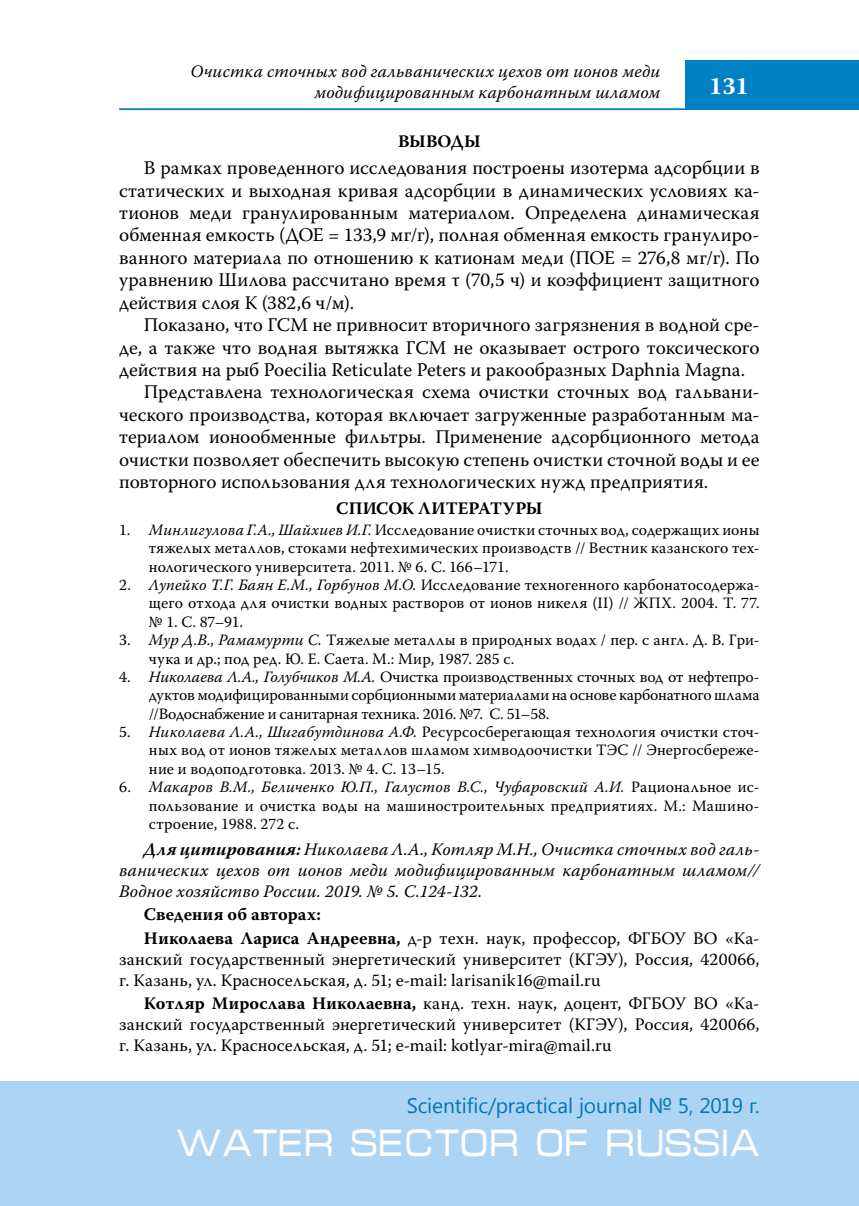
<style>
.page{position:relative;width:859px;height:1206px;background:#fff}
.page>*{position:absolute;margin:0;border:0;box-sizing:border-box;transform-origin:0 0}
.t1{font:38.5px "Micra C";color:#fff;scale:.83 1}
.t2{font:700 24.5px "Warnock Pro";color:#fff}
.t3{font:21px "Segoe UI";letter-spacing:-.005em;color:#0077b6}
.t4{font:19.25px/22.4px "Warnock Pro";color:#000;text-align:justify}
.t5{font:17.5px/21px "Warnock Pro";letter-spacing:.015em;color:#000}
.t6{font:italic 17.5px/21px "Warnock Pro";letter-spacing:.005em;color:#000;text-align:justify}
.t7{font:700 17.5px/23.4px "Warnock Pro";letter-spacing:.005em;color:#000}
.t8{font:15.75px/18.4px "Warnock Pro";letter-spacing:.01em;color:#000;text-align:justify}
.s1{font-style:italic}
.s2{font-weight:700}
.s3{font-weight:400}
</style>
<div class="page">
<hr style="left:119px;top:108px;width:739px;height:2px;background:#0080c5">
<div style="left:685px;top:60px;width:173px;height:50px;background:#0080c5"></div>
<div style="left:0;top:1081px;width:858px;height:124px;background:#add4f3"></div>
<p class="t6" style="left:190px;top:60px;width:471px;text-align:right">очистка сточных вод гальванических цехов от ионов меди модифицированным карбонатным шламом</p>
<h2 class="t2" style="left:708px;top:71px;width:41px">131</h2>
<p class="t7" style="left:398px;top:129px;width:84px">ВЫВОДЫ</p>
<p class="t4" style="left:119px;top:156px;width:641px;text-indent:25px">В рамках проведенного исследования построены изотерма адсорбции в статических и выходная кривая адсорбции в динамических условиях ка&shy;тионов меди гранулированным материалом. Определена динамическая обменная емкость (ДОЕ = 133,9 мг/г), полная обменная емкость гранулиро&shy;ванного материала по отношению к катионам меди (ПОЕ = 276,8 мг/г). По уравнению Шилова рассчитано время τ (70,5 ч) и коэффициент защитного действия слоя К (382,6 ч/м).</p>
<p class="t4" style="left:144px;top:313px;width:617px">Показано, что ГСМ не привносит вторичного загрязнения в водной сре-</p>
<p class="t4" style="left:119px;top:336px;width:641px">де, а также что водная вытяжка ГСМ не оказывает острого токсического</p>
<p class="t4" style="left:119px;top:358px;width:627px">действия на рыб Poecilia Reticulate Peters и ракообразных Daphnia Magna.</p>
<p class="t4" style="left:144px;top:380px;width:617px">Представлена технологическая схема очистки сточных вод гальвани-</p>
<p class="t4" style="left:119px;top:403px;width:641px">ческого производства, которая включает загруженные разработанным ма-</p>
<p class="t4" style="left:119px;top:425px;width:641px">териалом ионообменные фильтры. Применение адсорбционного метода</p>
<p class="t4" style="left:119px;top:448px;width:641px">очистки позволяет обеспечить высокую степень очистки сточной воды и ее</p>
<p class="t4" style="left:119px;top:470px;width:590px">повторного использования для технологических нужд предприятия.</p>
<p class="t7" style="left:336px;top:496px;width:208px">СПИСОК ЛИТЕРАТУРЫ</p>
<p class="t8" style="left:149px;top:520px;width:612px;text-indent:-30px">1. <span class="s1">Минлигулова Г.А., Шайхиев И.Г.</span> Исследование очистки сточных вод, содержащих ионы тяжелых металлов, стоками нефтехимических производств // Вестник казанского тех&shy;нологического университета. 2011. № 6. С. 166–171.</p>
<p class="t8" style="left:149px;top:575px;width:612px;text-indent:-30px">2. <span class="s1">Лупейко Т.Г. Баян Е.М., Горбунов М.О.</span> Исследование техногенного карбонатосодержа&shy;щего отхода для очистки водных растворов от ионов никеля (II) // ЖПХ. 2004. Т. 77. № 1. С. 87–91.</p>
<p class="t8" style="left:149px;top:630px;width:612px;text-indent:-30px">3. <span class="s1">Мур Д.В., Рамамурти С.</span> Тяжелые металлы в природных водах / пер. с англ. Д. В. Гри&shy;чука и др.; под ред. Ю. Е. Саета. М.: Мир, 1987. 285 с.</p>
<p class="t8" style="left:149px;top:667px;width:612px;text-indent:-30px">4. <span class="s1">Николаева Л.А., Голубчиков М.А.</span> Очистка производственных сточных вод от нефтепро&shy;дуктов модифицированными сорбционными материалами на основе карбонатного шлама //Водоснабжение и санитарная техника. 2016. №7. С. 51–58.</p>
<p class="t8" style="left:149px;top:722px;width:612px;text-indent:-30px">5. <span class="s1">Николаева Л.А., Шигабутдинова А.Ф.</span> Ресурсосберегающая технология очистки сточ&shy;ных вод от ионов тяжелых металлов шламом химводоочистки ТЭС // Энергосбереже&shy;ние и водоподготовка. 2013. № 4. С. 13–15.</p>
<p class="t8" style="left:149px;top:777px;width:612px;text-indent:-30px">6. <span class="s1">Макаров В.М., Беличенко Ю.П., Галустов В.С., Чуфаровский А.И.</span> Рациональное ис&shy;пользование и очистка воды на машиностроительных предприятиях. М.: Машино&shy;строение, 1988. 272 с.</p>
<p class="t6" style="left:119px;top:838px;width:641px;text-indent:25px"><span class="s2">Для цитирования:</span> Николаева Л.А., Котляр М.Н., Очистка сточных вод галь&shy;ванических цехов от ионов меди модифицированным карбонатным шламом// Водное хозяйство России. 2019. № 5. С.124-132.</p>
<p class="t7" style="left:144px;top:902px;width:617px">Сведения об авторах:<br>Николаева Лариса Андреевна, <span class="s3">д-р техн. наук, профессор, ФГБОУ ВО «Ка-</span></p>
<p class="t5" style="left:119px;top:948px;width:641px">занский государственный энергетический университет (КГЭУ), Россия, 420066, г. Казань, ул. Красносельcкая, д. 51; e-mail: larisanik16@mail.ru</p>
<p class="t5" style="left:119px;top:992px;width:641px;text-align:justify;text-indent:25px"><span class="s2">Котляр Мирослава Николаевна,</span> канд. техн. наук, доцент, ФГБОУ ВО «Ка&shy;занский государственный энергетический университет (КГЭУ), Россия, 420066, г. Казань, ул. Красносельcкая, д. 51; e-mail: kotlyar-mira@mail.ru</p>
<h3 class="t3" style="left:406px;top:1090px;width:354px">scientific/practical journal № 5, 2019 г.</h3>
<h1 class="t1" style="left:175px;top:1126px;width:705px">WATER SECTOR OF RUSSIA</h1>
</div>
